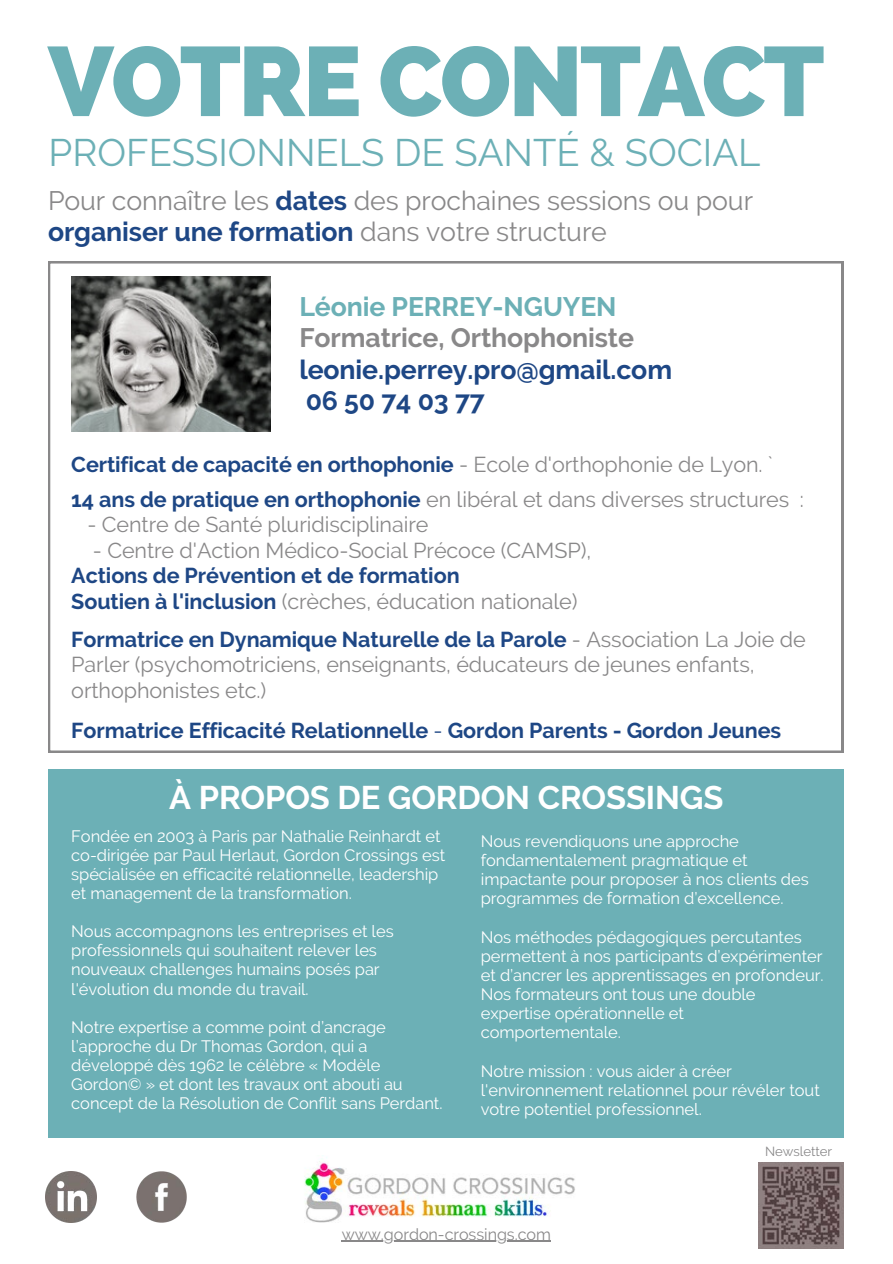
<style>
.page{position:relative;width:893px;height:1264px;background:#fff}
.page>*{position:absolute;margin:0;border:0;box-sizing:border-box;transform-origin:0 0}
.t1{font:800 98.1px "Raleway";letter-spacing:-.025em;color:#6cb0b6}
.t2{font:38.25px "Raleway";color:#6cb0b6}
.t3{font:700 32.55px "Raleway";letter-spacing:-.005em;color:#fff}
.t4{font:26.7px/31.5px "Raleway";letter-spacing:-.005em;color:#898889}
.t5{font:700 26.7px/31.5px "Raleway";letter-spacing:-.005em;color:#1e4785}
.t6{font:700 26.7px "Raleway";letter-spacing:-.005em;color:#898889}
.t7{font:700 26.7px "Raleway";letter-spacing:-.005em;color:#6cb0b6}
.t8{font:700 21.45px/34.8px "Raleway";letter-spacing:-.005em;color:#1e4785}
.t9{font:21.45px/25.5px "Raleway";letter-spacing:-.005em;color:#898889}
.t10{font:16.5px/19px "Raleway";letter-spacing:-.005em;color:#fff}
.t11{font:16.2px "Raleway";letter-spacing:-.005em;color:#898889}
.t12{font:13.2px "Raleway";letter-spacing:-.005em;color:#898889}
.s1{font-weight:700;color:#1e4785}
.s2{font-weight:400;color:#898889}
.s3{font-weight:400}
</style>
<div class="page">
<img style="left:46px;top:1171px;width:50px;height:50px">
<img style="left:136px;top:1171px;width:51px;height:50px">
<img style="left:758px;top:1162px;width:85px;height:86px">
<div style="left:48px;top:769px;width:795px;height:368px;background:#6cb0b6"></div>
<svg style="left:48px;top:261px;width:795px;height:491px"></svg>
<img style="left:71px;top:276px;width:199px;height:155px">
<img style="left:304px;top:1157px;width:271px;height:66px">
<hr style="left:342px;top:1240px;width:209px;height:1px;background:#898889">
<h1 class="t1" style="left:48px;top:24px;width:778px">VOTRE CONTACT</h1>
<h2 class="t2" style="left:49px;top:130px;width:713px">PROFESSIONNELS DE SANTÉ &amp; SOCIAL</h2>
<h3 class="t4" style="left:48px;top:184px;width:706px">Pour connaître les <span class="s1">dates</span> des prochaines sessions ou pour <span class="s1">organiser une formation</span> dans votre structure</h3>
<h3 class="t7" style="left:299px;top:290px;width:319px">Léonie PERREY-NGUYEN</h3>
<h3 class="t6" style="left:299px;top:322px;width:336px">Formatrice, Orthophoniste</h3>
<h3 class="t5" style="left:299px;top:353px;width:374px">leonie.perrey.pro@gmail.com<br>06 50 74 03 77</h3>
<h3 class="t8" style="left:71px;top:447px;width:734px">Certificat de capacité en orthophonie <span class="s2">- Ecole d'orthophonie de Lyon. `<br></span>14 ans de pratique en orthophonie <span class="s2">en libéral et dans diverses structures :</span></h3>
<h3 class="t9" style="left:87px;top:512px;width:342px">- Centre de Santé pluridisciplinaire</h3>
<h3 class="t9" style="left:93px;top:537px;width:499px">- Centre d'Action Médico-Social Précoce (CAMSP),</h3>
<h3 class="t8" style="left:71px;top:563px;width:507px;line-height:25.5px">Actions de Prévention et de formation<br>Soutien à l'inclusion <span class="s2">(crèches, éducation nationale)</span></h3>
<h3 class="t9" style="left:71px;top:626px;width:735px"><span class="s1">Formatrice en Dynamique Naturelle de la Parole</span> - Association La Joie de<br>Parler (psychomotriciens, enseignants, éducateurs de jeunes enfants, orthophonistes etc.)</h3>
<h3 class="t8" style="left:71px;top:713px;width:711px">Formatrice Efficacité Relationnelle <span class="s3">-</span> Gordon Parents - Gordon Jeunes</h3>
<h3 class="t3" style="left:169px;top:778px;width:555px">À PROPOS DE GORDON CROSSINGS</h3>
<p class="t10" style="left:71px;top:826px;width:375px">Fondée en 2003 à Paris par Nathalie Reinhardt et co-dirigée par Paul Herlaut, Gordon Crossings est spécialisée en efficacité relationnelle, leadership et management de la transformation.</p>
<p class="t10" style="left:71px;top:921px;width:324px">Nous accompagnons les entreprises et les professionnels qui souhaitent relever les nouveaux challenges humains posés par l'évolution du monde du travail.</p>
<p class="t10" style="left:71px;top:1017px;width:372px">Notre expertise a comme point d’ancrage l’approche du Dr Thomas Gordon, qui a développé dès 1962 le célèbre « Modèle Gordon©️ » et dont les travaux ont abouti au concept de la Résolution de Conflit sans Perdant.</p>
<p class="t10" style="left:481px;top:831px;width:329px">Nous revendiquons une approche fondamentalement pragmatique et impactante pour proposer à nos clients des programmes de formation d’excellence.</p>
<p class="t10" style="left:481px;top:927px;width:344px">Nos méthodes pédagogiques percutantes permettent à nos participants d’expérimenter et d’ancrer les apprentissages en profondeur.<br>Nos formateurs ont tous une double expertise opérationnelle et comportementale.</p>
<p class="t10" style="left:481px;top:1061px;width:340px">Notre mission : vous aider à créer l'environnement relationnel pour révéler tout votre potentiel professionnel.</p>
<p class="t12" style="left:765px;top:1143px;width:68px">Newsletter</p>
<p class="t11" style="left:342px;top:1224px;width:211px">www.gordon-crossings.com</p>
</div>
